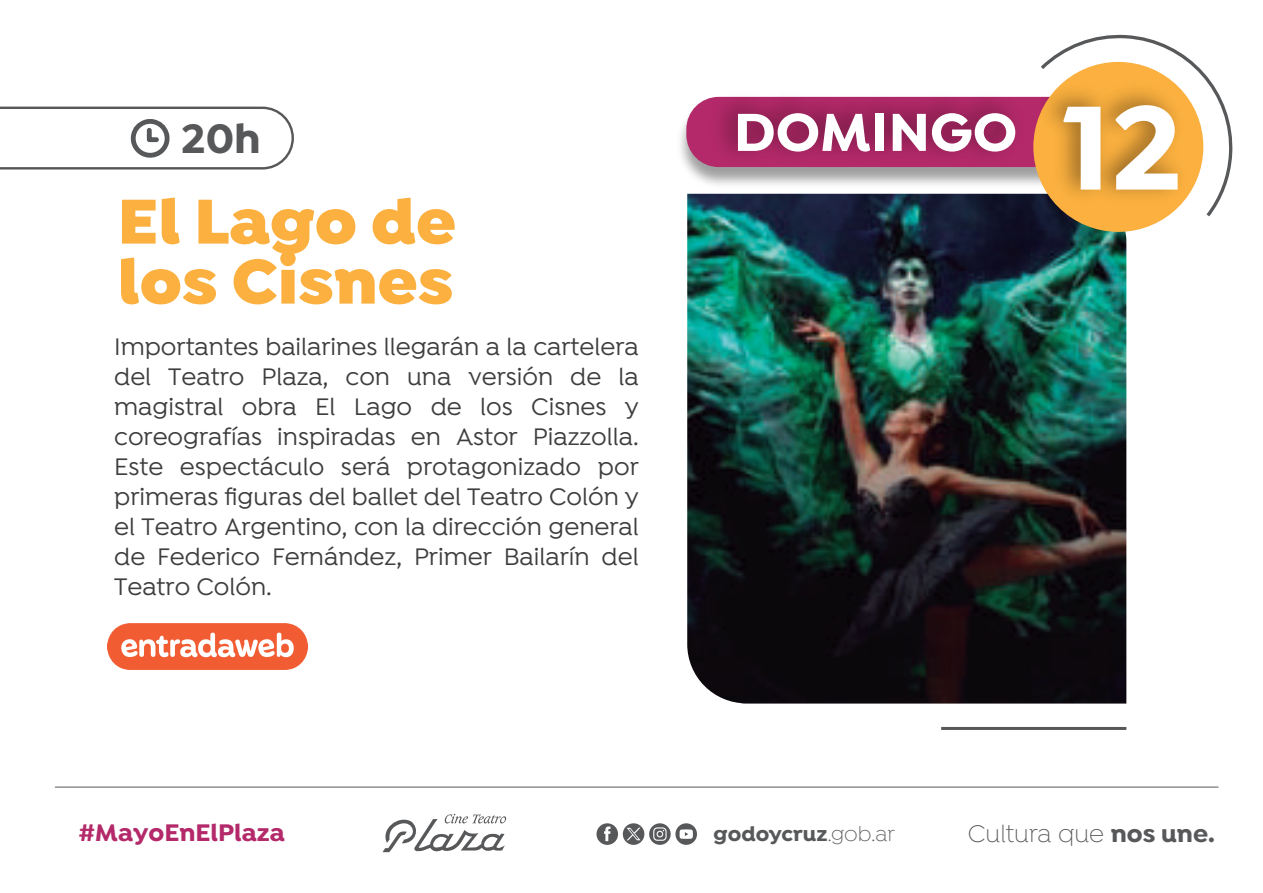
<style>
.page{position:relative;width:1263px;height:893px;background:#fff}
.page>*{position:absolute;margin:0;border:0;box-sizing:border-box;transform-origin:0 0}
.t1{font:700 127.5px "Isidora";color:#fff}
.t2{font:900 67.5px/60px "Isidora";color:#fbb03f}
.t3{font:700 57px "Isidora";color:#fff}
.t4{font:700 43.95px "Isidora";color:#57585a}
.t5{font:300 25.65px "Isidora";color:#57585a}
.t6{font:700 25.65px "Isidora";color:#b32969}
.t7{font:500 25.5px/30px "Isidora";color:#3e3e3f;text-align:justify}
.t8{font:700 21.9px "Isidora";color:#57585a}
.s1{font-weight:300}
.s2{font-weight:700}
</style>
<div class="page">
<img style="left:107px;top:624px;width:200px;height:45px">
<img style="left:680px;top:121px;width:6px;height:45px">
<svg style="left:686px;top:35px;width:496px;height:159px"></svg>
<img style="left:687px;top:194px;width:439px;height:509px">
<hr style="left:687px;top:703px;width:439px;height:1px;background:#231f20">
<svg style="left:382px;top:814px;width:124px;height:39px"></svg>
<svg style="left:596px;top:823px;width:101px;height:22px"></svg>
<hr style="left:55px;top:787px;width:1163px;height:1px;background:#57585a">
<svg style="left:0;top:106px;width:294px;height:64px"></svg>
<hr style="left:941px;top:727px;width:185px;height:3px;background:#57585a">
<img style="left:1028px;top:54px;width:205px;height:177px">
<img style="left:699px;top:74px;width:433px;height:192px">
<h3 class="t4" style="left:181px;top:112px;width:81px">20h</h3>
<h2 class="t2" style="left:118px;top:193px;width:340px">El Lago de los Cisnes</h2>
<p class="t7" style="left:114px;top:333px;width:526px">Importantes bailarines llegarán a la cartelera del Teatro Plaza, con una versión de la magistral obra El Lago de los Cisnes y coreografías inspiradas en Astor Piazzolla.<br>Este espectáculo será protagonizado por primeras figuras del ballet del Teatro Colón y el Teatro Argentino, con la dirección general de Federico Fernández, Primer Bailarín del Teatro Colón.</p>
<h3 class="t3" style="left:734px;top:97px;width:285px">DOMINGO</h3>
<h1 class="t1" style="left:1062px;top:69px;width:121px">12</h1>
<p class="t6" style="left:78px;top:816px;width:208px">#MayoEnElPlaza</p>
<p class="t8" style="left:714px;top:820px;width:183px">godoycruz<span class="s1">.gob.ar</span></p>
<p class="t5" style="left:968px;top:819px;width:248px">Cultura que <span class="s2">nos une.</span></p>
</div>
